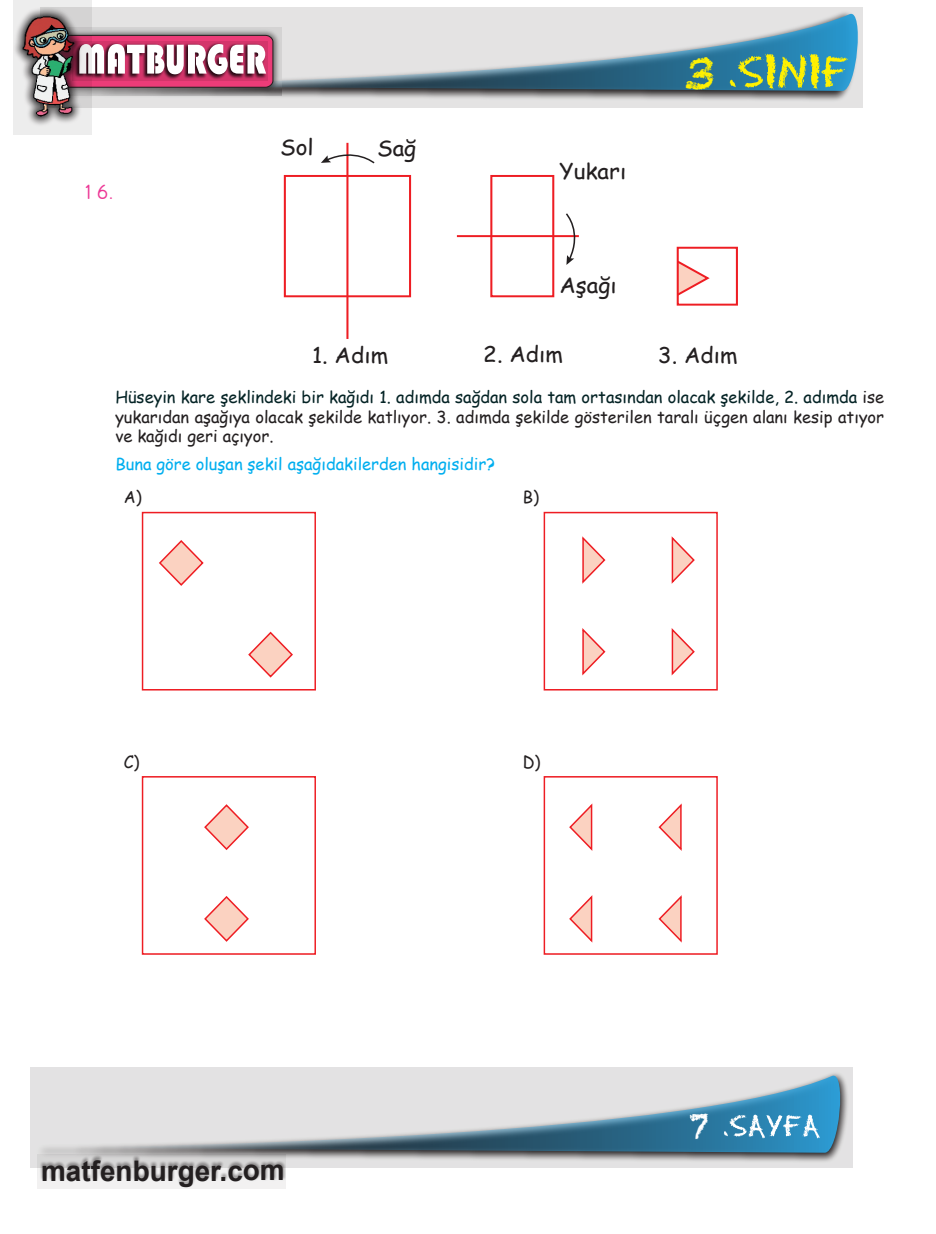
<style>
.page{position:relative;width:936px;height:1234px;background:#fff}
.page>*{position:absolute;margin:0;border:0;box-sizing:border-box;transform-origin:0 0}
.t1{font:45px "Chalkduster";color:#fff101}
.t2{font:33px "Chalkduster";color:#fff}
.t3{font:700 28.35px "Arial";color:#231f20}
.t4{font:21.75px "Comic Sans MS";color:#231f20;scale:1.04 1}
.t5{font:18px "ALFABET98 Normal";color:#ed3896}
.t6{font:16.8px "Comic Sans MS";color:#231f20}
.Soru_Regular{font:16.5px/19.5px "Comic Sans MS";color:#231f20;text-align:justify}
.Soru_Bold{font:16.5px "Comic Sans MS";color:#00aeef}
.s1{color:#042325}
</style>
<div class="page">
<svg style="left:30px;top:1067px;width:823px;height:100px;background:#cccbcc"></svg>
<svg style="left:91px;top:7px;width:772px;height:100px;background:#cfcece"></svg>
<svg style="left:91px;top:14px;width:766px;height:77px;background:#a8bbc5"></svg>
<svg style="left:38px;top:1154px;width:248px;height:34px"></svg>
<svg style="left:729px;top:54px;width:119px;height:35px;background:#6ca779"></svg>
<svg style="left:91px;top:27px;width:190px;height:69px;background:#a2a0a1"></svg>
<svg style="left:91px;top:35px;width:183px;height:53px"></svg>
<svg style="left:13px;top:0;width:78px;height:134px;background:#ddd2d5"></svg>
<img style="left:15px;top:10px;width:66px;height:114px">
<svg style="left:40px;top:1075px;width:800px;height:77px;background:#b2c2cb"></svg>
<svg style="left:723px;top:1114px;width:96px;height:23px"></svg>
<svg style="left:679px;top:261px;width:31px;height:34px"></svg>
<div style="left:284px;top:175px;width:127px;height:122px;border:2px solid #ee1d23"></div>
<hr style="left:346px;top:143px;width:2px;height:196px;background:#ee1d23">
<svg style="left:321px;top:147px;width:54px;height:17px"></svg>
<div style="left:490px;top:175px;width:64px;height:122px;border:2px solid #ee1d23"></div>
<hr style="left:457px;top:235px;width:122px;height:2px;background:#ee1d23">
<svg style="left:565px;top:213px;width:14px;height:52px"></svg>
<div style="left:676px;top:247px;width:61px;height:58px;border:2px solid #ee1d23"></div>
<div style="left:142px;top:511px;width:174px;height:179px;border:2px solid #ee1d23"></div>
<svg style="left:159px;top:540px;width:45px;height:46px"></svg>
<svg style="left:248px;top:631px;width:45px;height:47px"></svg>
<div style="left:543px;top:511px;width:174px;height:179px;border:2px solid #ee1d23"></div>
<svg style="left:582px;top:536px;width:24px;height:48px"></svg>
<svg style="left:671px;top:536px;width:24px;height:48px"></svg>
<svg style="left:582px;top:628px;width:24px;height:47px"></svg>
<svg style="left:671px;top:628px;width:24px;height:47px"></svg>
<svg style="left:658px;top:895px;width:24px;height:48px"></svg>
<svg style="left:569px;top:895px;width:24px;height:48px"></svg>
<svg style="left:658px;top:803px;width:24px;height:48px"></svg>
<svg style="left:569px;top:803px;width:24px;height:48px"></svg>
<div style="left:142px;top:775px;width:174px;height:179px;border:2px solid #ee1d23"></div>
<svg style="left:204px;top:804px;width:45px;height:46px"></svg>
<svg style="left:204px;top:896px;width:45px;height:46px"></svg>
<div style="left:543px;top:775px;width:174px;height:179px;border:2px solid #ee1d23"></div>
<p class="t5" style="left:86px;top:181px;width:29px">16.</p>
<p class="t4" style="left:280px;top:131px;width:34px">Sol</p>
<p class="t4" style="left:377px;top:132px;width:39px">Sağ</p>
<p class="t4" style="left:559px;top:155px;width:66px">Yukarı</p>
<p class="t4" style="left:559px;top:269px;width:57px">Aşağı</p>
<h1 class="t1" style="left:683px;top:47px;width:32px">3</h1>
<p class="t4" style="left:483px;top:337px;width:78px">2. Adım</p>
<p class="t4" style="left:658px;top:339px;width:78px">3. Adım</p>
<p class="Soru_Regular" style="left:115px;top:386px;width:770px"><span class="s1">Hüseyin kare şeklindeki bir kağıdı 1. adımda sağdan sola tam ortasından olacak şekilde, 2. adımda</span> ise yukarıdan aşağıya olacak şekilde katlıyor. 3. adımda şekilde gösterilen taralı üçgen alanı kesip atıyor ve kağıdı geri açıyor.</p>
<p class="Soru_Bold" style="left:115px;top:452px;width:381px">Buna göre oluşan şekil aşağıdakilerden hangisidir?</p>
<p class="t6" style="left:124px;top:485px;width:19px">A)</p>
<p class="t6" style="left:522px;top:485px;width:18px">B)</p>
<p class="t4" style="left:312px;top:338px;width:75px">1. Adım</p>
<p class="t6" style="left:124px;top:749px;width:17px">C)</p>
<p class="t6" style="left:522px;top:749px;width:19px">D)</p>
<h3 class="t3" style="left:41px;top:1151px;width:245px">matfenburger.com</h3>
<h2 class="t2" style="left:689px;top:1106px;width:21px">7</h2>
</div>
